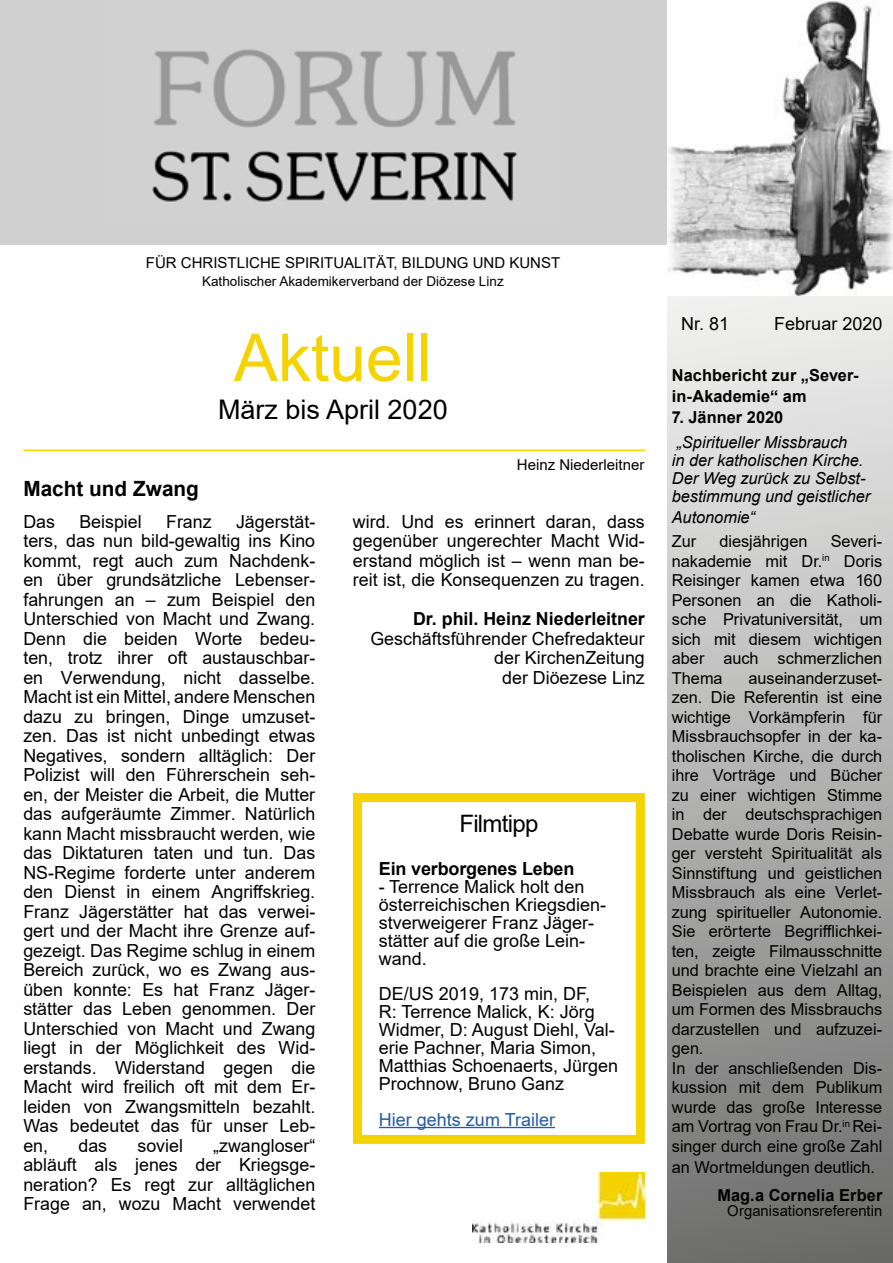
<style>
.page{position:relative;width:893px;height:1263px;background:#fff}
.page>*{position:absolute;margin:0;border:0;box-sizing:border-box;transform-origin:0 0}
.t1{font:66px "Arial";color:#f5d300}
.t2{font:27px "Arial";color:#000}
.t3{font:24px "Arial";letter-spacing:-.03em;color:#000}
.t4{font:700 21px "Arial";color:#000}
.t5{font:18px/19.5px "Arial";color:#000;text-align:justify}
.t6{font:700 18px "Arial";color:#000}
.t7{font:18px "Arial";color:#275b9b}
.t8{font:16.5px/19.5px "Arial";color:#000;text-align:justify}
.t9{font:italic 16.5px/18px "Arial";color:#000}
.t10{font:700 16.5px/21px "Arial";letter-spacing:.005em;color:#000}
.t11{font:15px "Arial";color:#000}
.t12{font:13.5px "Arial";color:#000}
</style>
<div class="page">
<div style="left:0;top:0;width:893px;height:244px;background:#d0d0d0"></div>
<img style="left:152px;top:49px;width:366px;height:153px">
<hr style="left:23px;top:450px;width:622px;height:1px;background:#f5d300">
<svg style="left:668px;top:296px;width:225px;height:967px;background:#b0b0b0"></svg>
<img style="left:668px;top:0;width:225px;height:296px">
<img style="left:473px;top:1173px;width:172px;height:70px">
<hr style="left:379px;top:1127px;width:176px;height:1px;background:#275b9b">
<div style="left:353px;top:793px;width:292px;height:351px;border:9px solid #f5d300"></div>
<p class="t11" style="left:146px;top:253px;width:416px">FÜR CHRISTLICHE SPIRITUALITÄT, BILDUNG UND KUNST</p>
<p class="t12" style="left:202px;top:272px;width:303px">Katholischer Akademikerverband der Diözese Linz</p>
<p class="t4" style="left:23px;top:473px;width:177px">Macht und Zwang</p>
<h1 class="t1" style="left:234px;top:312px;width:200px">Aktuell</h1>
<h2 class="t2" style="left:218px;top:391px;width:231px">März bis April 2020</h2>
<p class="t11" style="left:517px;top:454px;width:129px">Heinz Niederleitner</p>
<p class="t5" style="left:23px;top:511px;width:293px;text-indent:213px">Jägerstät&shy;ters, das nun bild-gewaltig ins Kino kommt, regt auch zum Nachdenk&shy;en über grundsätzliche Lebenser&shy;fahrungen an – zum Beispiel den Unterschied von Macht und Zwang.<br>Denn die beiden Worte bedeu&shy;ten, trotz ihrer oft austauschbar&shy;en Verwendung, nicht dasselbe.<br>Macht ist ein Mittel, andere Menschen dazu zu bringen, Dinge umzuset&shy;zen. Das ist nicht unbedingt etwas Negatives, sondern alltäglich: Der Polizist will den Führerschein seh&shy;en, der Meister die Arbeit, die Mutter das aufgeräumte Zimmer. Natürlich kann Macht missbraucht werden, wie das Diktaturen taten und tun. Das NS-Regime forderte unter anderem den Dienst in einem Angriffskrieg.<br>Franz Jägerstätter hat das verwei&shy;gert und der Macht ihre Grenze auf&shy;gezeigt. Das Regime schlug in einem Bereich zurück, wo es Zwang aus&shy;üben konnte: Es hat Franz Jäger&shy;stätter das Leben genommen. Der Unterschied von Macht und Zwang liegt in der Möglichkeit des Wid&shy;erstands. Widerstand gegen die Macht wird freilich oft mit dem Er&shy;leiden von Zwangsmitteln bezahlt.<br>Was bedeutet das für unser Leb&shy;en,</p>
<p class="t5" style="left:23px;top:511px;width:33px">Das</p>
<p class="t5" style="left:79px;top:511px;width:64px">Beispiel</p>
<p class="t5" style="left:166px;top:511px;width:47px">Franz</p>
<p class="t5" style="left:23px;top:1135px;width:293px;text-indent:190px">„zwangloser“ abläuft als jenes der Kriegsge&shy;neration? Es regt zur alltäglichen Frage an, wozu Macht verwendet</p>
<p class="t5" style="left:78px;top:1135px;width:30px">das</p>
<p class="t5" style="left:137px;top:1135px;width:47px">soviel</p>
<p class="t5" style="left:353px;top:511px;width:293px">wird. Und es erinnert daran, dass gegenüber ungerechter Macht Wid&shy;erstand möglich ist – wenn man be&shy;reit ist, die Konsequenzen zu tragen.</p>
<p class="t6" style="left:413px;top:606px;width:233px">Dr. phil. Heinz Niederleitner</p>
<p class="t5" style="left:370px;top:628px;width:276px;text-align:right">Geschäftsführender Chefredakteur der KirchenZeitung<br>der Diöezese Linz</p>
<h3 class="t3" style="left:459px;top:807px;width:80px">Filmtipp</h3>
<p class="t6" style="left:379px;top:856px;width:197px">Ein verborgenes Leben</p>
<p class="t5" style="left:379px;top:878px;width:229px;line-height:18px;text-align:left">- Terrence Malick holt den österreichischen Kriegsdien&shy;stverweigerer Franz Jäger&shy;stätter auf die große Lein&shy;wand.</p>
<p class="t5" style="left:379px;top:984px;width:241px;line-height:18px;text-align:left">DE/US 2019, 173 min, DF,<br>R: Terrence Malick, K: Jörg<br>Widmer, D: August Diehl, Val&shy;erie Pachner, Maria Simon,<br>Matthias Schoenaerts, Jürgen<br>Prochnow, Bruno Ganz</p>
<p class="t7" style="left:379px;top:1107px;width:178px">Hier gehts zum Trailer</p>
<p class="t5" style="left:681px;top:313px;width:50px">Nr. 81</p>
<p class="t5" style="left:774px;top:313px;width:110px">Februar 2020</p>
<p class="t10" style="left:672px;top:365px;width:188px">Nachbericht zur „Sever&shy;in-Akademie“ am</p>
<p class="t10" style="left:672px;top:407px;width:113px">7. Jänner 2020</p>
<p class="t9" style="left:672px;top:434px;width:200px">„Spiritueller Missbrauch<br>in der katholischen Kirche.<br>Der Weg zurück zu Selbst&shy;bestimmung und geistlicher</p>
<p class="t9" style="left:672px;top:509px;width:84px">Autonomie“</p>
<p class="t8" style="left:672px;top:531px;width:26px">Zur</p>
<p class="t8" style="left:719px;top:531px;width:89px">diesjährigen</p>
<p class="t8" style="left:672px;top:531px;width:212px;text-indent:159px">Severi&shy;nakademie mit Dr.<sup>in</sup> Doris Reisinger kamen etwa 160<br>Personen an die Katholi&shy;sche Privatuniversität, um sich mit diesem wichtigen aber auch schmerzlichen Thema</p>
<p class="t8" style="left:672px;top:668px;width:212px;text-align:left;text-indent:77px">auseinanderzuset&shy;zen. Die Referentin ist eine wichtige Vorkämpferin für<br>Missbrauchsopfer in der ka&shy;tholischen Kirche, die durch ihre Vorträge und Bücher zu einer wichtigen Stimme in der deutschsprachigen<br>Debatte wurde Doris Reisin&shy;ger versteht Spiritualität als<br>Sinnstiftung und geistlichen<br>Missbrauch als eine Verlet&shy;zung spiritueller Autonomie.<br>Sie erörterte Begrifflichkei&shy;ten, zeigte Filmausschnitte und brachte eine Vielzahl an<br>Beispielen aus dem Alltag, um Formen des Missbrauchs darzustellen und aufzuzei&shy;gen.<br>In der anschließenden Dis&shy;kussion mit dem Publikum wurde das große Interesse am Vortrag von Frau Dr.<sup>in</sup> Rei&shy;singer durch eine große Zahl</p>
<p class="t8" style="left:672px;top:1157px;width:205px">an Wortmeldungen deutlich.</p>
<p class="t10" style="left:717px;top:1185px;width:166px">Mag.a Cornelia Erber</p>
<p class="t11" style="left:727px;top:1201px;width:157px">Organisationsreferentin</p>
</div>
